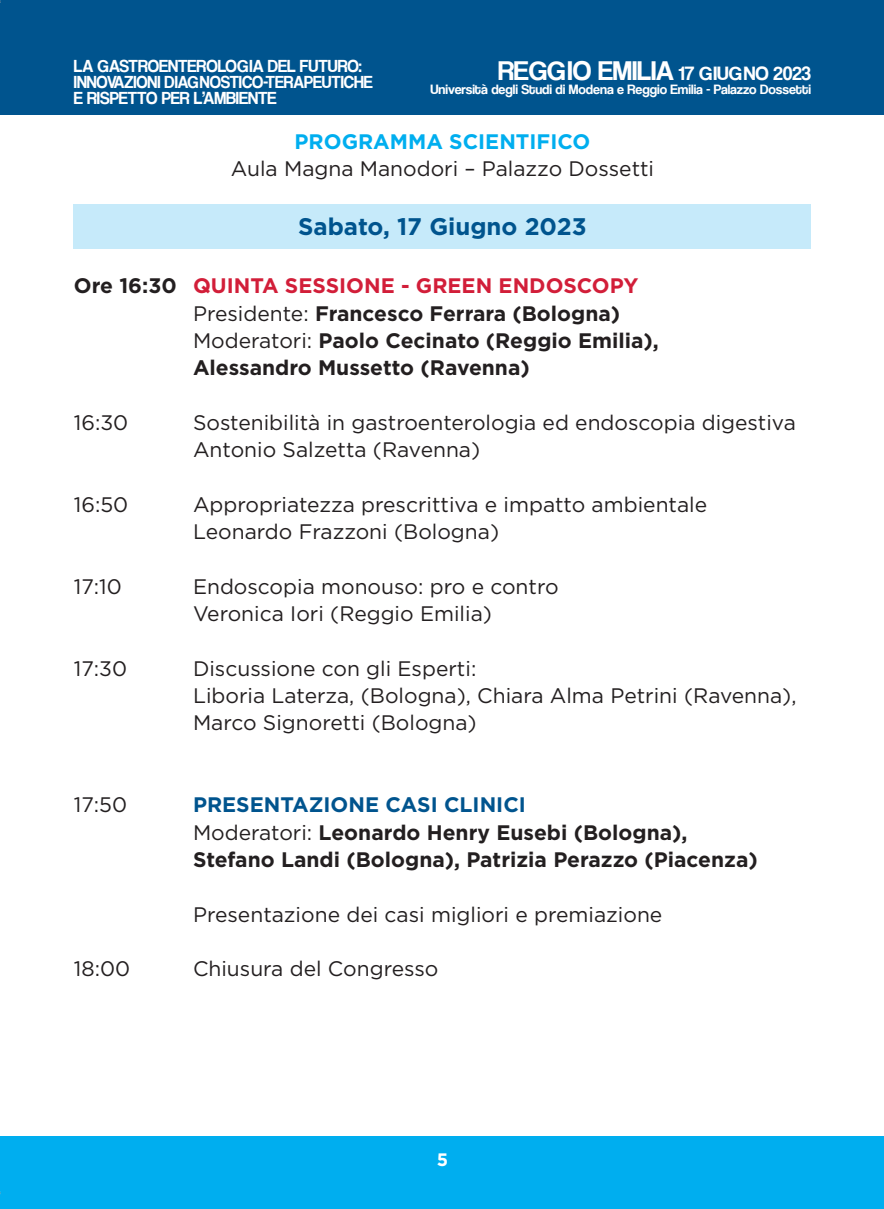
<style>
.page{position:relative;width:884px;height:1209px;background:#fff}
.page>*{position:absolute;margin:0;border:0;box-sizing:border-box;transform-origin:0 0}
.t1{font:27.8px "Coolvetica Rg";color:#fff}
.t2{font:700 24px "Gotham";color:#00548e}
.t3{font:21px/27.2px "Gotham";color:#231f20}
.t4{font:700 21px/27.2px "Gotham";color:#231f20}
.t5{font:700 21px "Gotham";color:#00aeef}
.t6{font:18px/16px "Coolvetica Rg";color:#fff;scale:.95 1}
.t7{font:700 18px "Gotham";color:#fff}
.t8{font:14px "Coolvetica Rg";color:#fff}
.s1{font-size:20px}
.s2{color:#d21e39}
.s3{font-weight:400}
.s4{color:#00548e}
</style>
<div class="page">
<div style="left:0;top:0;width:17px;height:115px;background:#00548e"></div>
<div style="left:0;top:1136px;width:17px;height:72px;background:#00aeef"></div>
<div style="left:17px;top:0;width:867px;height:115px;background:#00548e"></div>
<div style="left:17px;top:1136px;width:867px;height:72px;background:#00aeef"></div>
<div style="left:74px;top:204px;width:737px;height:44px;background:#c6eafa"></div>
<p class="t6" style="left:74px;top:58px;width:316px">LA GASTROENTEROLOGIA DEL FUTURO:<br>INNOVAZIONI DIAGNOSTICO-TERAPEUTICHE<br>E RISPETTO PER L’AMBIENTE</p>
<h1 class="t1" style="left:498px;top:54px;width:314px">REGGIO EMILIA <span class="s1">17 GIUGNO 2023</span></h1>
<p class="t8" style="left:430px;top:81px;width:382px">Università degli Studi di Modena e Reggio Emilia - Palazzo Dossetti</p>
<p class="t5" style="left:295px;top:128px;width:297px">PROGRAMMA SCIENTIFICO</p>
<p class="t3" style="left:231px;top:155px;width:425px">Aula Magna Manodori – Palazzo Dossetti</p>
<p class="t2" style="left:298px;top:210px;width:290px">Sabato, 17 Giugno 2023</p>
<p class="t4" style="left:193px;top:272px;width:467px;text-indent:-119px">Ore 16:30 <span class="s2">QUINTA SESSIONE - GREEN ENDOSCOPY </span><span class="s3">Presidente:</span> Francesco Ferrara (Bologna)<br><span class="s3">Moderatori:</span> Paolo Cecinato (Reggio Emilia), Alessandro Mussetto (Ravenna)</p>
<p class="t3" style="left:74px;top:408px;width:56px">16:30</p>
<p class="t3" style="left:193px;top:408px;width:604px">Sostenibilità in gastroenterologia ed endoscopia digestiva<br>Antonio Salzetta (Ravenna)</p>
<p class="t3" style="left:74px;top:490px;width:56px">16:50</p>
<p class="t3" style="left:193px;top:490px;width:516px">Appropriatezza prescrittiva e impatto ambientale<br>Leonardo Frazzoni (Bologna)</p>
<p class="t3" style="left:74px;top:572px;width:49px">17:10</p>
<p class="t3" style="left:193px;top:572px;width:367px">Endoscopia monouso: pro e contro<br>Veronica Iori (Reggio Emilia)</p>
<p class="t3" style="left:74px;top:654px;width:55px">17:30</p>
<p class="t3" style="left:193px;top:654px;width:605px">Discussione con gli Esperti:<br>Liboria Laterza, (Bologna), Chiara Alma Petrini (Ravenna),<br>Marco Signoretti (Bologna)</p>
<p class="t3" style="left:74px;top:791px;width:55px">17:50</p>
<p class="t4" style="left:193px;top:791px;width:566px"><span class="s4">PRESENTAZIONE CASI CLINICI<br></span><span class="s3">Moderatori:</span> Leonardo Henry Eusebi (Bologna),<br>Stefano Landi (Bologna), Patrizia Perazzo (Piacenza)</p>
<p class="t3" style="left:193px;top:900px;width:471px">Presentazione dei casi migliori e premiazione</p>
<p class="t3" style="left:74px;top:954px;width:58px">18:00</p>
<p class="t3" style="left:193px;top:954px;width:247px">Chiusura del Congresso</p>
<p class="t7" style="left:437px;top:1148px;width:13px">5</p>
</div>
